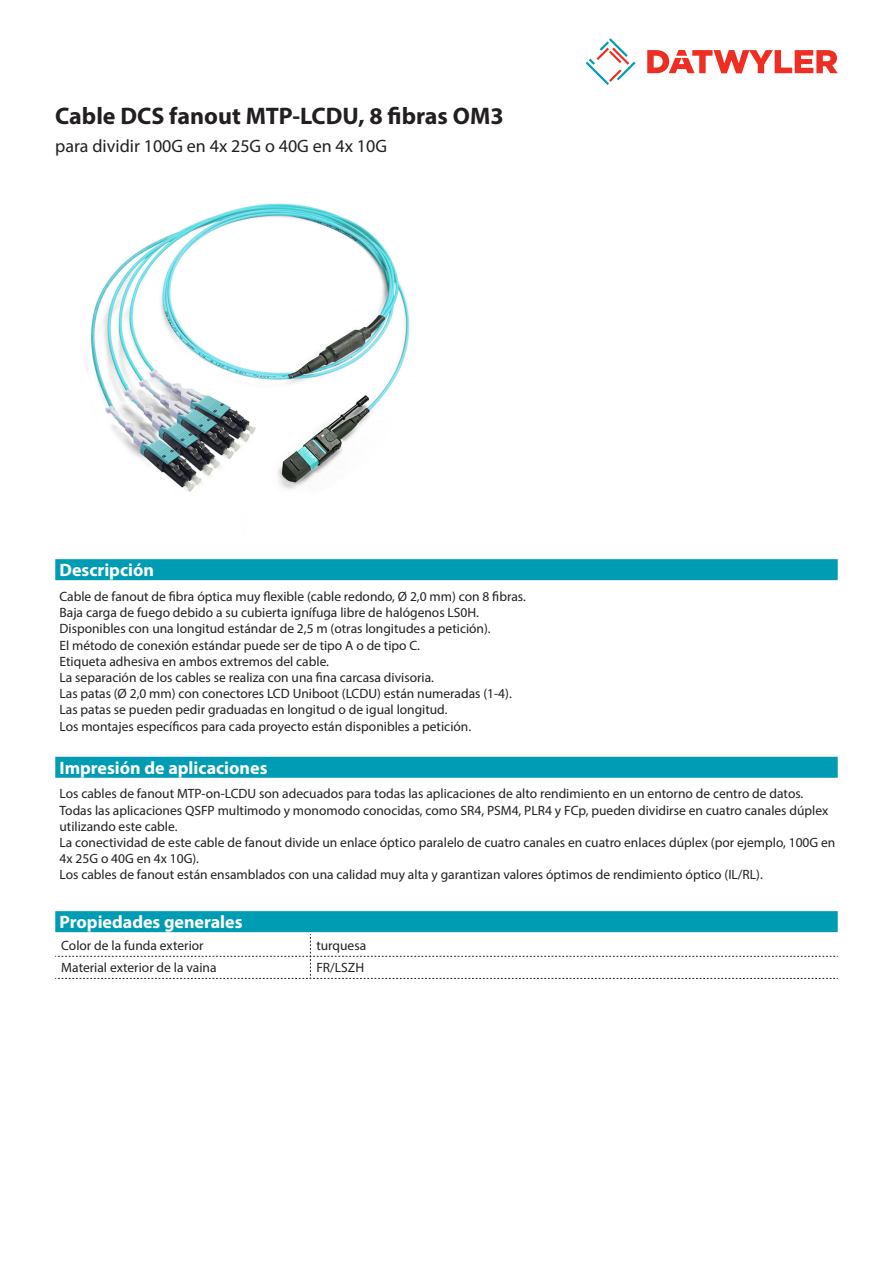
<style>
.page{position:relative;width:893px;height:1263px;background:#fff}
.page>*{position:absolute;margin:0;border:0;box-sizing:border-box;transform-origin:0 0}
.Product_Head{font:700 24px "Myriad Pro";color:#231f20}
.Standard_Head_Proper{font:700 18px "Myriad Pro";color:#fff}
.SubHead{font:18px "Myriad Pro";color:#231f20}
.Standard_text{font:13.5px/16.2px "Myriad Pro";color:#231f20}
.myriad_light_propert{font:13.5px "Myriad Pro";color:#231f20}
</style>
<div class="page">
<svg style="left:586px;top:38px;width:49px;height:47px"></svg>
<svg style="left:647px;top:50px;width:191px;height:23px"></svg>
<img style="left:85px;top:203px;width:325px;height:289px">
<div style="left:55px;top:559px;width:783px;height:21px;background:#009cb3"></div>
<div style="left:55px;top:757px;width:783px;height:21px;background:#009cb3"></div>
<div style="left:55px;top:911px;width:783px;height:21px;background:#009cb3"></div>
<svg style="left:55px;top:934px;width:783px;height:45px"></svg>
<p class="Product_Head" style="left:55px;top:101px;width:450px">Cable DCS fanout MTP-LCDU, 8 fibras OM3</p>
<p class="SubHead" style="left:55px;top:135px;width:333px">para dividir 100G en 4x 25G o 40G en 4x 10G</p>
<p class="Standard_Head_Proper" style="left:60px;top:558px;width:96px">Descripción</p>
<p class="Standard_text" style="left:60px;top:588px;width:468px">Cable de fanout de fibra óptica muy flexible (cable redondo, Ø 2,0 mm) con 8 fibras.<br>Baja carga de fuego debido a su cubierta ignífuga libre de halógenos LS0H.<br>Disponibles con una longitud estándar de 2,5 m (otras longitudes a petición).<br>El método de conexión estándar puede ser de tipo A o de tipo C.<br>Etiqueta adhesiva en ambos extremos del cable.<br>La separación de los cables se realiza con una fina carcasa divisoria.<br>Las patas (Ø 2,0 mm) con conectores LCD Uniboot (LCDU) están numeradas (1-4).<br>Las patas se pueden pedir graduadas en longitud o de igual longitud.<br>Los montajes específicos para cada proyecto están disponibles a petición.</p>
<p class="Standard_Head_Proper" style="left:60px;top:756px;width:209px">Impresión de aplicaciones</p>
<p class="Standard_text" style="left:60px;top:786px;width:777px">Los cables de fanout MTP-on-LCDU son adecuados para todas las aplicaciones de alto rendimiento en un entorno de centro de datos.<br>Todas las aplicaciones QSFP multimodo y monomodo conocidas, como SR4, PSM4, PLR4 y FCp, pueden dividirse en cuatro canales dúplex utilizando este cable.<br>La conectividad de este cable de fanout divide un enlace óptico paralelo de cuatro canales en cuatro enlaces dúplex (por ejemplo, 100G en 4x 25G o 40G en 4x 10G).<br>Los cables de fanout están ensamblados con una calidad muy alta y garantizan valores óptimos de rendimiento óptico (IL/RL).</p>
<p class="Standard_Head_Proper" style="left:60px;top:910px;width:184px">Propiedades generales</p>
<p class="myriad_light_propert" style="left:61px;top:937px;width:144px">Color de la funda exterior</p>
<p class="myriad_light_propert" style="left:316px;top:937px;width:51px">turquesa</p>
<p class="myriad_light_propert" style="left:61px;top:959px;width:157px">Material exterior de la vaina</p>
<p class="myriad_light_propert" style="left:316px;top:959px;width:49px">FR/LSZH</p>
</div>
